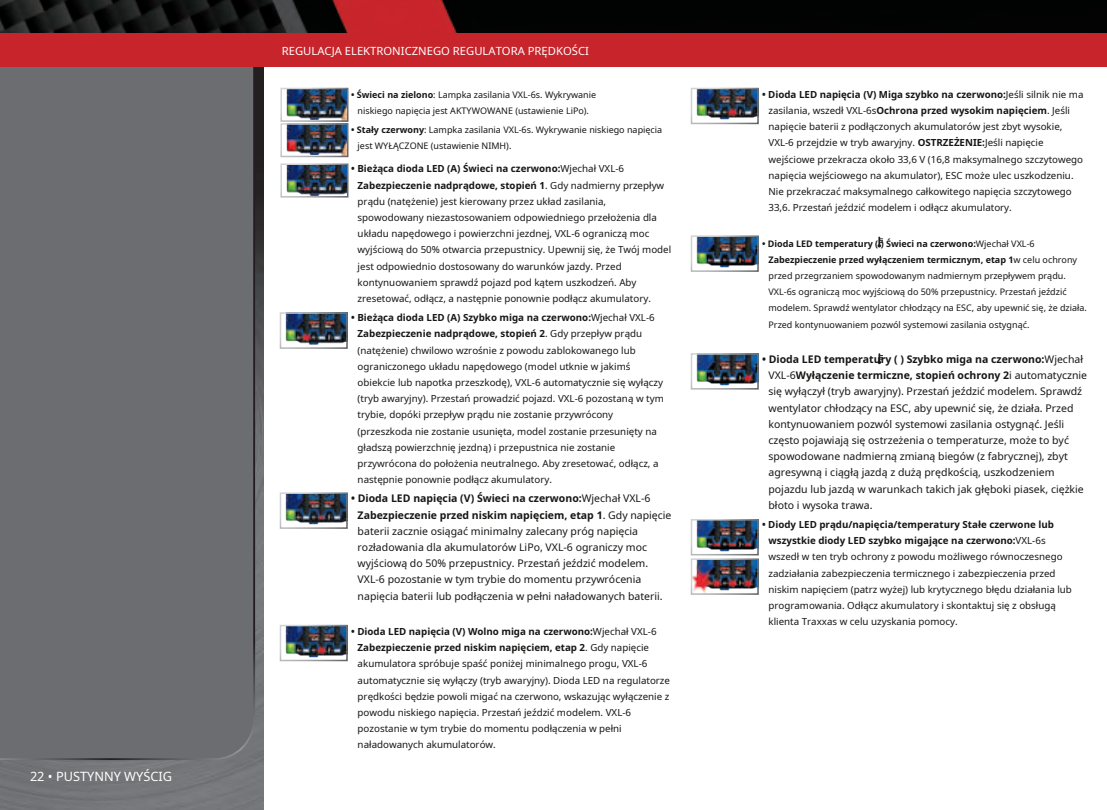
<style>
.page{position:relative;width:1107px;height:810px;background:#fff}
.page>*{position:absolute;margin:0;border:0;box-sizing:border-box;transform-origin:0 0}
.t1{font:12.75px "Noto Sans";color:#fff}
.t2{font:11.25px "Noto Sans";color:#fff}
.t3{font:10.5px/16.2px "Noto Sans";color:#171615}
.t4{font:9.75px/16.2px "Noto Sans";color:#171615}
.t5{font:9px/16.2px "Noto Sans";color:#171615}
.s1{font-weight:700}
</style>
<div class="page">
<img style="left:0;top:68px;width:263px;height:742px">
<div style="left:0;top:67px;width:256px;height:694px;background:#6c6d70"></div>
<img style="left:1106px;top:0;width:1px;height:33px">
<img style="left:0;top:0;width:1106px;height:33px">
<div style="left:0;top:33px;width:1107px;height:34px;background:#c8242b"></div>
<svg style="left:878px;top:237px;width:5px;height:10px"></svg>
<svg style="left:878px;top:353px;width:5px;height:11px"></svg>
<img style="left:286px;top:91px;width:60px;height:28px">
<div style="left:280px;top:88px;width:69px;height:34px;border:2px solid #fff"></div>
<img style="left:286px;top:166px;width:60px;height:29px">
<div style="left:280px;top:163px;width:69px;height:35px;border:2px solid #fff"></div>
<img style="left:285px;top:315px;width:60px;height:30px">
<div style="left:280px;top:312px;width:68px;height:37px;border:2px solid #fff"></div>
<img style="left:285px;top:495px;width:60px;height:30px">
<div style="left:280px;top:492px;width:68px;height:37px;border:2px solid #fff"></div>
<img style="left:696px;top:91px;width:60px;height:29px">
<div style="left:691px;top:88px;width:68px;height:36px;border:2px solid #fff"></div>
<img style="left:285px;top:628px;width:60px;height:30px">
<div style="left:280px;top:625px;width:68px;height:36px;border:2px solid #fff"></div>
<img style="left:286px;top:126px;width:60px;height:28px">
<div style="left:280px;top:123px;width:69px;height:34px;border:2px solid #fff"></div>
<img style="left:696px;top:238px;width:60px;height:30px">
<div style="left:691px;top:235px;width:68px;height:37px;border:2px solid #fff"></div>
<img style="left:696px;top:356px;width:60px;height:30px">
<div style="left:691px;top:353px;width:68px;height:37px;border:2px solid #fff"></div>
<img style="left:696px;top:522px;width:60px;height:30px">
<div style="left:691px;top:519px;width:68px;height:36px;border:2px solid #fff"></div>
<img style="left:694px;top:561px;width:62px;height:31px">
<div style="left:691px;top:558px;width:68px;height:37px;border:2px solid #fff"></div>
<h1 class="t1" style="left:30px;top:767px;width:143px">22 • PUSTYNNY WYŚCIG</h1>
<p class="t2" style="left:282px;top:43px;width:309px">REGULACJA ELEKTRONICZNEGO REGULATORA PRĘDKOŚCI</p>
<p class="t5" style="left:351px;top:86px;width:246px;text-align:center"><span class="s1">• Świeci na zielono</span>: Lampka zasilania VXL-6s. Wykrywanie niskiego napięcia jest AKTYWOWANE (ustawienie LiPo).</p>
<p class="t4" style="left:769px;top:86px;width:316px;text-indent:-6px"><span class="s1">• Dioda LED napięcia (V) Miga szybko na czerwono:</span>Jeśli silnik nie ma zasilania, wszedł VXL-6s<span class="s1">Ochrona przed wysokim napięciem</span>. Jeśli napięcie baterii z podłączonych akumulatorów jest zbyt wysokie, VXL-6 przejdzie w tryb awaryjny. <span class="s1">OSTRZEŻENIE:</span>Jeśli napięcie wejściowe przekracza około 33,6 V (16,8 maksymalnego szczytowego napięcia wejściowego na akumulator), ESC może ulec uszkodzeniu.<br>Nie przekraczać maksymalnego całkowitego napięcia szczytowego 33,6. Przestań jeździć modelem i odłącz akumulatory.</p>
<p class="t5" style="left:358px;top:122px;width:306px;text-indent:-6px"><span class="s1">• Stały czerwony</span>: Lampka zasilania VXL-6s. Wykrywanie niskiego napięcia jest WYŁĄCZONE (ustawienie NIMH).</p>
<p class="t4" style="left:358px;top:161px;width:315px;text-indent:-6px"><span class="s1">• Bieżąca dioda LED (A) Świeci na czerwono:</span>Wjechał VXL-6<br><span class="s1">Zabezpieczenie nadprądowe, stopień 1</span>. Gdy nadmierny przepływ prądu (natężenie) jest kierowany przez układ zasilania, spowodowany niezastosowaniem odpowiedniego przełożenia dla układu napędowego i powierzchni jezdnej, VXL-6 ograniczą moc wyjściową do 50% otwarcia przepustnicy. Upewnij się, że Twój model jest odpowiednio dostosowany do warunków jazdy. Przed kontynuowaniem sprawdź pojazd pod kątem uszkodzeń. Aby zresetować, odłącz, a następnie ponownie podłącz akumulatory.</p>
<p class="t5" style="left:769px;top:235px;width:320px;text-indent:-6px"><span class="s1">• Dioda LED temperatury ( ) Świeci na czerwono:</span>Wjechał VXL-6<br><span class="s1">Zabezpieczenie przed wyłączeniem termicznym, etap 1</span>w celu ochrony przed przegrzaniem spowodowanym nadmiernym przepływem prądu.<br>VXL-6s ograniczą moc wyjściową do 50% przepustnicy. Przestań jeździć modelem. Sprawdź wentylator chłodzący na ESC, aby upewnić się, że działa.<br>Przed kontynuowaniem pozwól systemowi zasilania ostygnąć.</p>
<p class="t4" style="left:358px;top:309px;width:308px;text-indent:-6px"><span class="s1">• Bieżąca dioda LED (A) Szybko miga na czerwono:</span>Wjechał VXL-6<br><span class="s1">Zabezpieczenie nadprądowe, stopień 2</span>. Gdy przepływ prądu (natężenie) chwilowo wzrośnie z powodu zablokowanego lub ograniczonego układu napędowego (model utknie w jakimś obiekcie lub napotka przeszkodę), VXL-6 automatycznie się wyłączy (tryb awaryjny). Przestań prowadzić pojazd. VXL-6 pozostaną w tym trybie, dopóki przepływ prądu nie zostanie przywrócony (przeszkoda nie zostanie usunięta, model zostanie przesunięty na gładszą powierzchnię jezdną) i przepustnica nie zostanie przywrócona do położenia neutralnego. Aby zresetować, odłącz, a następnie ponownie podłącz akumulatory.</p>
<p class="t3" style="left:769px;top:351px;width:320px;text-indent:-6px"><span class="s1">• Dioda LED temperatury ( ) Szybko miga na czerwono:</span>Wjechał VXL-6<span class="s1">Wyłączenie termiczne, stopień ochrony 2</span>i automatycznie się wyłączył (tryb awaryjny). Przestań jeździć modelem. Sprawdź wentylator chłodzący na ESC, aby upewnić się, że działa. Przed kontynuowaniem pozwól systemowi zasilania ostygnąć. Jeśli często pojawiają się ostrzeżenia o temperaturze, może to być spowodowane nadmierną zmianą biegów (z fabrycznej), zbyt agresywną i ciągłą jazdą z dużą prędkością, uszkodzeniem pojazdu lub jazdą w warunkach takich jak głęboki piasek, ciężkie błoto i wysoka trawa.</p>
<p class="t3" style="left:358px;top:490px;width:315px;text-indent:-6px"><span class="s1">• Dioda LED napięcia (V) Świeci na czerwono:</span>Wjechał VXL-6<br><span class="s1">Zabezpieczenie przed niskim napięciem, etap 1</span>. Gdy napięcie baterii zacznie osiągać minimalny zalecany próg napięcia rozładowania dla akumulatorów LiPo, VXL-6 ograniczy moc wyjściową do 50% przepustnicy. Przestań jeździć modelem.<br>VXL-6 pozostanie w tym trybie do momentu przywrócenia napięcia baterii lub podłączenia w pełni naładowanych baterii.</p>
<p class="t4" style="left:769px;top:516px;width:305px;text-indent:-6px"><span class="s1">• Diody LED prądu/napięcia/temperatury Stałe czerwone lub wszystkie diody LED szybko migające na czerwono:</span>VXL-6s wszedł w ten tryb ochrony z powodu możliwego równoczesnego zadziałania zabezpieczenia termicznego i zabezpieczenia przed niskim napięciem (patrz wyżej) lub krytycznego błędu działania lub programowania. Odłącz akumulatory i skontaktuj się z obsługą klienta Traxxas w celu uzyskania pomocy.</p>
<p class="t4" style="left:358px;top:623px;width:314px;text-indent:-6px"><span class="s1">• Dioda LED napięcia (V) Wolno miga na czerwono:</span>Wjechał VXL-6<br><span class="s1">Zabezpieczenie przed niskim napięciem, etap 2</span>. Gdy napięcie akumulatora spróbuje spaść poniżej minimalnego progu, VXL-6 automatycznie się wyłączy (tryb awaryjny). Dioda LED na regulatorze prędkości będzie powoli migać na czerwono, wskazując wyłączenie z powodu niskiego napięcia. Przestań jeździć modelem. VXL-6 pozostanie w tym trybie do momentu podłączenia w pełni naładowanych akumulatorów.</p>
</div>
